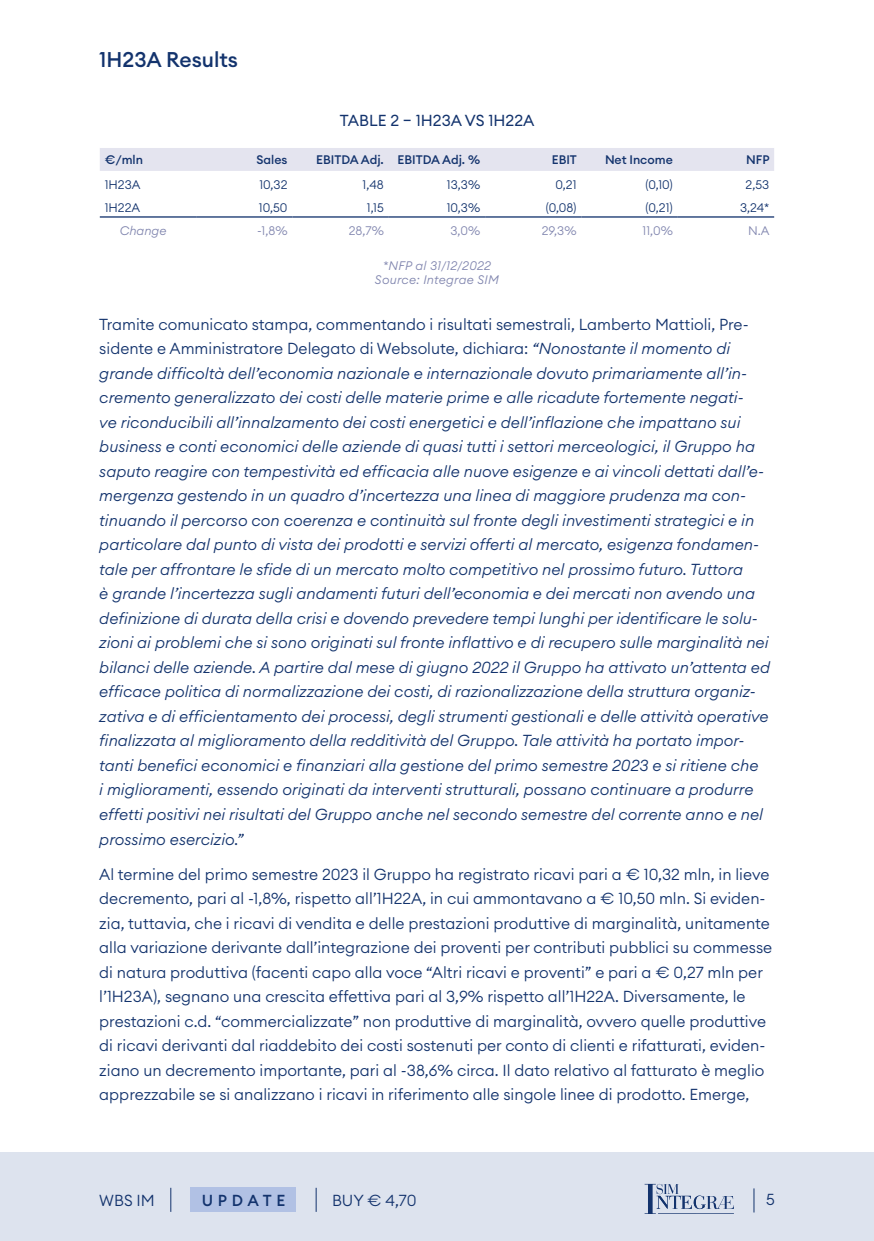
<style>
.page{position:relative;width:874px;height:1241px;background:#fff}
.page>*{position:absolute;margin:0;border:0;box-sizing:border-box;transform-origin:0 0}
.t1{font:500 21px "Euclid Circular A";color:#13336d}
.t2{font:italic 300 15.75px/24.5px "Euclid Circular A";color:#13336d}
.t3{font:300 15.75px/24.5px "Euclid Circular A";color:#13336d}
.t4{font:15.75px "Euclid Circular A";color:#13336d}
.t5{font:500 15.75px "Euclid Circular A";letter-spacing:.3em;color:#13336d}
.t6{font:300 12.25px "Euclid Circular A";color:#13336d}
.t7{font:500 12.25px "Euclid Circular A";color:#13336d}
.t8{font:italic 300 12.25px/14px "Euclid Circular A";letter-spacing:.02em;color:#8186af;text-align:center}
.t9{font:300 12.25px "Euclid Circular A";color:#8186af}
.s1{font-style:normal}
</style>
<div class="page">
<div style="left:0;top:1152px;width:873px;height:88px;background:#dde3ee"></div>
<svg style="left:170px;top:1187px;width:1px;height:24px"></svg>
<div style="left:190px;top:1187px;width:106px;height:24px;background:#b1c1e4"></div>
<svg style="left:315px;top:1187px;width:1px;height:24px"></svg>
<svg style="left:753px;top:1188px;width:1px;height:24px"></svg>
<svg style="left:644px;top:1183px;width:89px;height:30px"></svg>
<div style="left:100px;top:148px;width:673px;height:23px;background:#e4e4ef"></div>
<hr style="left:100px;top:216px;width:96px;height:1px;background:#13336d">
<hr style="left:196px;top:216px;width:96px;height:1px;background:#13336d">
<hr style="left:292px;top:216px;width:96px;height:1px;background:#13336d">
<hr style="left:388px;top:216px;width:97px;height:1px;background:#13336d">
<hr style="left:485px;top:216px;width:96px;height:1px;background:#13336d">
<hr style="left:581px;top:216px;width:96px;height:1px;background:#13336d">
<hr style="left:677px;top:216px;width:96px;height:1px;background:#13336d">
<h1 class="t1" style="left:99px;top:46px;width:140px">1H23A Results</h1>
<p class="t4" style="left:340px;top:110px;width:196px">TABLE 2 – 1H23A VS 1H22A</p>
<p class="t7" style="left:105px;top:152px;width:40px">€/mln</p>
<p class="t7" style="left:256px;top:152px;width:32px">Sales</p>
<p class="t7" style="left:316px;top:152px;width:165px">EBITDA Adj. EBITDA Adj. %</p>
<p class="t7" style="left:551px;top:152px;width:27px">EBIT</p>
<p class="t7" style="left:604px;top:152px;width:69px">Net Income</p>
<p class="t7" style="left:745px;top:152px;width:25px">NFP</p>
<p class="t6" style="left:105px;top:177px;width:37px">1H23A</p>
<p class="t6" style="left:259px;top:177px;width:30px">10,32</p>
<p class="t6" style="left:362px;top:177px;width:23px">1,48</p>
<p class="t6" style="left:446px;top:177px;width:35px">13,3%</p>
<p class="t6" style="left:555px;top:177px;width:22px">0,21</p>
<p class="t6" style="left:645px;top:177px;width:29px">(0,10)</p>
<p class="t6" style="left:745px;top:177px;width:25px">2,53</p>
<p class="t6" style="left:105px;top:200px;width:37px">1H22A</p>
<p class="t6" style="left:259px;top:200px;width:30px">10,50</p>
<p class="t6" style="left:366px;top:200px;width:19px">1,15</p>
<p class="t6" style="left:446px;top:200px;width:35px">10,3%</p>
<p class="t6" style="left:545px;top:200px;width:32px">(0,08)</p>
<p class="t6" style="left:645px;top:200px;width:29px">(0,21)</p>
<p class="t6" style="left:739px;top:200px;width:31px">3,24*</p>
<p class="t8" style="left:120px;top:223px;width:48px">Change</p>
<p class="t9" style="left:257px;top:223px;width:32px">-1,8%</p>
<p class="t9" style="left:348px;top:223px;width:37px">28,7%</p>
<p class="t9" style="left:450px;top:223px;width:31px">3,0%</p>
<p class="t9" style="left:541px;top:223px;width:36px">29,3%</p>
<p class="t9" style="left:642px;top:223px;width:32px">11,0%</p>
<p class="t9" style="left:747px;top:223px;width:23px">N.A</p>
<p class="t8" style="left:375px;top:258px;width:125px">*NFP al 31/12/2022<br>Source: Integrae SIM</p>
<p class="t2" style="left:99px;top:311px;width:672px"><span class="s1">Tramite comunicato stampa, commentando i risultati semestrali, Lamberto Mattioli, Pre&shy;sidente e Amministratore Delegato di Websolute, dichiara:</span> “Nonostante il momento di grande difficoltà dell’economia nazionale e internazionale dovuto primariamente all’in&shy;cremento generalizzato dei costi delle materie prime e alle ricadute fortemente negati-<br>ve riconducibili all’innalzamento dei costi energetici e dell’inflazione che impattano sui business e conti economici delle aziende di quasi tutti i settori merceologici, il Gruppo ha saputo reagire con tempestività ed efficacia alle nuove esigenze e ai vincoli dettati dall’e&shy;mergenza gestendo in un quadro d’incertezza una linea di maggiore prudenza ma con&shy;tinuando il percorso con coerenza e continuità sul fronte degli investimenti strategici e in particolare dal punto di vista dei prodotti e servizi offerti al mercato, esigenza fondamen&shy;tale per affrontare le sfide di un mercato molto competitivo nel prossimo futuro. Tuttora<br>è grande l’incertezza sugli andamenti futuri dell’economia e dei mercati non avendo una definizione di durata della crisi e dovendo prevedere tempi lunghi per identificare le solu&shy;zioni ai problemi che si sono originati sul fronte inflattivo e di recupero sulle marginalità nei bilanci delle aziende. A partire dal mese di giugno 2022 il Gruppo ha attivato un’attenta ed efficace politica di normalizzazione dei costi, di razionalizzazione della struttura organiz&shy;zativa e di efficientamento dei processi, degli strumenti gestionali e delle attività operative finalizzata al miglioramento della redditività del Gruppo. Tale attività ha portato impor&shy;tanti benefici economici e finanziari alla gestione del primo semestre 2023 e si ritiene che<br>i miglioramenti, essendo originati da interventi strutturali, possano continuare a produrre effetti positivi nei risultati del Gruppo anche nel secondo semestre del corrente anno e nel prossimo esercizio.”</p>
<p class="t3" style="left:99px;top:861px;width:674px">Al termine del primo semestre 2023 il Gruppo ha registrato ricavi pari a € 10,32 mln, in lieve decremento, pari al -1,8%, rispetto all’1H22A, in cui ammontavano a € 10,50 mln. Si eviden&shy;zia, tuttavia, che i ricavi di vendita e delle prestazioni produttive di marginalità, unitamente alla variazione derivante dall’integrazione dei proventi per contributi pubblici su commesse di natura produttiva (facenti capo alla voce “Altri ricavi e proventi” e pari a € 0,27 mln per l’1H23A), segnano una crescita effettiva pari al 3,9% rispetto all’1H22A. Diversamente, le prestazioni c.d. “commercializzate” non produttive di marginalità, ovvero quelle produttive di ricavi derivanti dal riaddebito dei costi sostenuti per conto di clienti e rifatturati, eviden&shy;ziano un decremento importante, pari al -38,6% circa. Il dato relativo al fatturato è meglio apprezzabile se si analizzano i ricavi in riferimento alle singole linee di prodotto. Emerge,</p>
<p class="t3" style="left:99px;top:1187px;width:57px">WBS IM</p>
<p class="t5" style="left:202px;top:1190px;width:85px">UPDATE</p>
<p class="t3" style="left:332px;top:1187px;width:86px">BUY € 4,70</p>
<p class="t3" style="left:765px;top:1186px;width:10px">5</p>
</div>
